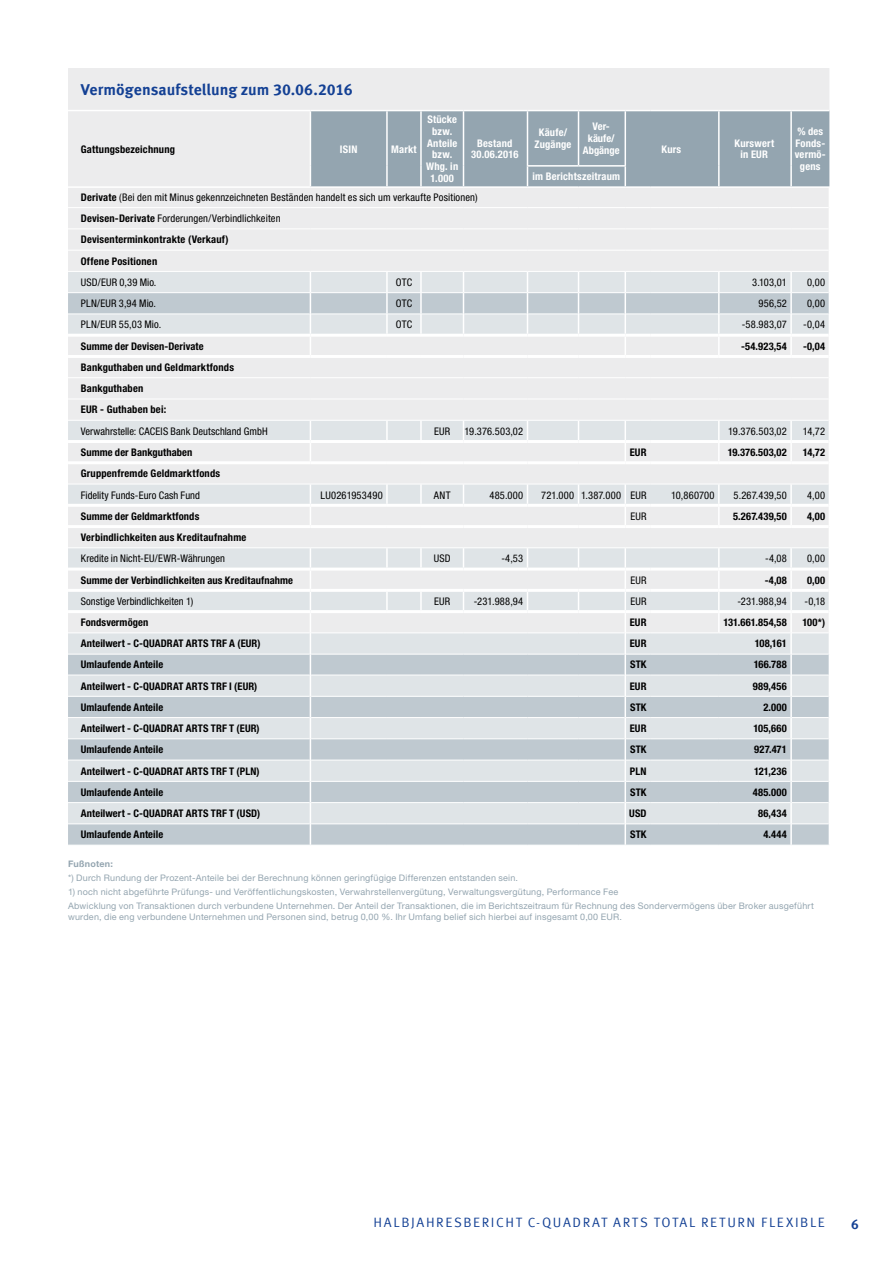
<style>
.page{position:relative;width:893px;height:1263px;background:#fff}
.page>*{position:absolute;margin:0;border:0;box-sizing:border-box;transform-origin:0 0}
.t1{font:700 15.75px "Meta Offc Pro";color:#134094}
.t2{font:13.5px "Meta Offc Pro Norm";letter-spacing:.12em;color:#134094}
.t3{font:700 13.5px "Meta Offc Pro";color:#134094}
.t4{font:700 condensed 10.5px/21.3px "Helvetica Neue LTW1 G";letter-spacing:.015em;color:#000}
.t5{font:condensed 10.5px/21.3px "Helvetica Neue LTW1 G";letter-spacing:.01em;color:#000}
.t6{font:700 condensed 10.5px/11.7px "Helvetica Neue LTW1 G";letter-spacing:.02em;color:#fff;text-align:center}
.t7{font:700 condensed 10.5px/11.7px "Helvetica Neue LTW1 G";letter-spacing:-.005em;color:#fff;text-align:center}
.t8{font:9px/13.8px "Helvetica Neue LTW1 G";letter-spacing:.025em;color:#94a5b0}
.t9{font:700 9px "Helvetica Neue LTW1 G";letter-spacing:.03em;color:#94a5b0}
.s1{font-weight:700}
</style>
<div class="page">
<div style="left:68px;top:68px;width:761px;height:42px;background:#ececed"></div>
<svg style="left:68px;top:110px;width:762px;height:735px;background:#dce0e3"></svg>
<h1 class="t1" style="left:81px;top:78px;width:274px">Vermögensaufstellung zum 30.06.2016</h1>
<p class="t4" style="left:81px;top:138px;width:96px">Gattungsbezeichnung</p>
<p class="t6" style="left:340px;top:143px;width:19px">ISIN</p>
<p class="t6" style="left:391px;top:143px;width:27px">Markt</p>
<p class="t6" style="left:426px;top:114px;width:34px">Stücke bzw.<br>Anteile bzw.<br>Whg. in<br>1.000</p>
<p class="t6" style="left:471px;top:137px;width:49px">Bestand<br>30.06.2016</p>
<p class="t6" style="left:534px;top:127px;width:38px">Käufe/<br>Zugänge</p>
<p class="t7" style="left:583px;top:121px;width:38px">Ver&shy;käufe/<br>Abgänge</p>
<p class="t6" style="left:533px;top:171px;width:89px">im Berichtszeitraum</p>
<p class="t6" style="left:661px;top:143px;width:21px">Kurs</p>
<p class="t6" style="left:734px;top:137px;width:41px">Kurswert in EUR</p>
<p class="t6" style="left:795px;top:126px;width:32px">% des<br>Fonds&shy;vermö&shy;gens</p>
<p class="t5" style="left:81px;top:186px;width:398px"><span class="s1">Derivate</span> (Bei den mit Minus gekennzeichneten Beständen handelt es sich um verkaufte Positionen)<br><span class="s1">Devisen-Derivate</span> Forderungen/Verbindlichkeiten<br><span class="s1">Devisenterminkontrakte (Verkauf)<br>Offene Positionen</span></p>
<p class="t5" style="left:81px;top:272px;width:77px">USD/EUR 0,39 Mio.</p>
<p class="t5" style="left:396px;top:272px;width:18px">OTC</p>
<p class="t5" style="left:752px;top:272px;width:36px">3.103,01</p>
<p class="t5" style="left:807px;top:272px;width:19px">0,00</p>
<p class="t5" style="left:81px;top:293px;width:77px">PLN/EUR 3,94 Mio.</p>
<p class="t5" style="left:396px;top:293px;width:18px">OTC</p>
<p class="t5" style="left:759px;top:293px;width:30px">956,52</p>
<p class="t5" style="left:807px;top:293px;width:19px">0,00</p>
<p class="t5" style="left:81px;top:314px;width:82px">PLN/EUR 55,03 Mio.</p>
<p class="t5" style="left:396px;top:314px;width:18px">OTC</p>
<p class="t5" style="left:742px;top:314px;width:47px">-58.983,07</p>
<p class="t5" style="left:803px;top:314px;width:23px">-0,04</p>
<p class="t4" style="left:81px;top:335px;width:124px">Summe der Devisen-Derivate</p>
<p class="t4" style="left:741px;top:335px;width:47px">-54.923,54</p>
<p class="t4" style="left:803px;top:335px;width:24px">-0,04</p>
<p class="t4" style="left:81px;top:357px;width:155px">Bankguthaben und Geldmarktfonds<br>Bankguthaben<br>EUR - Guthaben bei:</p>
<p class="t5" style="left:81px;top:420px;width:188px">Verwahrstelle: CACEIS Bank Deutschland GmbH</p>
<p class="t5" style="left:434px;top:420px;width:18px">EUR</p>
<p class="t5" style="left:465px;top:420px;width:60px">19.376.503,02</p>
<p class="t5" style="left:728px;top:420px;width:60px">19.376.503,02</p>
<p class="t5" style="left:803px;top:420px;width:24px">14,72</p>
<p class="t4" style="left:81px;top:442px;width:113px">Summe der Bankguthaben</p>
<p class="t4" style="left:630px;top:442px;width:18px">EUR</p>
<p class="t4" style="left:728px;top:442px;width:61px">19.376.503,02</p>
<p class="t4" style="left:803px;top:442px;width:24px">14,72</p>
<p class="t4" style="left:81px;top:463px;width:141px">Gruppenfremde Geldmarktfonds</p>
<p class="t5" style="left:81px;top:484px;width:121px">Fidelity Funds-Euro Cash Fund</p>
<p class="t5" style="left:321px;top:484px;width:64px">LU0261953490</p>
<p class="t5" style="left:434px;top:484px;width:18px">ANT</p>
<p class="t5" style="left:489px;top:484px;width:35px">485.000</p>
<p class="t5" style="left:541px;top:484px;width:107px">721.000 1.387.000 EUR</p>
<p class="t5" style="left:671px;top:484px;width:45px">10,860700</p>
<p class="t5" style="left:734px;top:484px;width:55px">5.267.439,50</p>
<p class="t5" style="left:807px;top:484px;width:19px">4,00</p>
<p class="t4" style="left:81px;top:505px;width:120px">Summe der Geldmarktfonds</p>
<p class="t5" style="left:630px;top:505px;width:18px">EUR</p>
<p class="t4" style="left:733px;top:505px;width:55px">5.267.439,50</p>
<p class="t4" style="left:807px;top:505px;width:20px">4,00</p>
<p class="t4" style="left:81px;top:527px;width:167px">Verbindlichkeiten aus Kreditaufnahme</p>
<p class="t5" style="left:81px;top:548px;width:146px">Kredite in Nicht-EU/EWR-Währungen</p>
<p class="t5" style="left:434px;top:548px;width:18px">USD</p>
<p class="t5" style="left:501px;top:548px;width:23px">-4,53</p>
<p class="t5" style="left:765px;top:548px;width:23px">-4,08</p>
<p class="t5" style="left:807px;top:548px;width:19px">0,00</p>
<p class="t4" style="left:81px;top:569px;width:214px">Summe der Verbindlichkeiten aus Kreditaufnahme</p>
<p class="t5" style="left:630px;top:569px;width:18px">EUR</p>
<p class="t4" style="left:765px;top:569px;width:24px">-4,08</p>
<p class="t4" style="left:807px;top:569px;width:19px">0,00</p>
<p class="t5" style="left:81px;top:590px;width:114px">Sonstige Verbindlichkeiten 1)</p>
<p class="t5" style="left:434px;top:590px;width:18px">EUR</p>
<p class="t5" style="left:474px;top:590px;width:51px">-231.988,94</p>
<p class="t5" style="left:630px;top:590px;width:18px">EUR</p>
<p class="t5" style="left:737px;top:590px;width:51px">-231.988,94</p>
<p class="t5" style="left:805px;top:590px;width:22px">-0,18</p>
<p class="t4" style="left:81px;top:612px;width:69px">Fondsvermögen</p>
<p class="t4" style="left:630px;top:612px;width:18px">EUR</p>
<p class="t4" style="left:723px;top:612px;width:65px">131.661.854,58</p>
<p class="t4" style="left:802px;top:612px;width:24px">100*)</p>
<p class="t4" style="left:81px;top:633px;width:181px">Anteilwert - C-QUADRAT ARTS TRF A (EUR)</p>
<p class="t4" style="left:630px;top:633px;width:18px">EUR</p>
<p class="t4" style="left:755px;top:633px;width:34px">108,161</p>
<p class="t4" style="left:81px;top:654px;width:84px">Umlaufende Anteile</p>
<p class="t4" style="left:630px;top:654px;width:18px">STK</p>
<p class="t4" style="left:754px;top:654px;width:35px">166.788</p>
<p class="t4" style="left:81px;top:675px;width:178px">Anteilwert - C-QUADRAT ARTS TRF I (EUR)</p>
<p class="t4" style="left:630px;top:675px;width:18px">EUR</p>
<p class="t4" style="left:753px;top:675px;width:35px">989,456</p>
<p class="t4" style="left:81px;top:696px;width:84px">Umlaufende Anteile</p>
<p class="t4" style="left:630px;top:696px;width:18px">STK</p>
<p class="t4" style="left:763px;top:696px;width:25px">2.000</p>
<p class="t4" style="left:81px;top:718px;width:180px">Anteilwert - C-QUADRAT ARTS TRF T (EUR)</p>
<p class="t4" style="left:630px;top:718px;width:18px">EUR</p>
<p class="t4" style="left:753px;top:718px;width:35px">105,660</p>
<p class="t4" style="left:81px;top:739px;width:84px">Umlaufende Anteile</p>
<p class="t4" style="left:630px;top:739px;width:18px">STK</p>
<p class="t4" style="left:754px;top:739px;width:34px">927.471</p>
<p class="t4" style="left:81px;top:760px;width:180px">Anteilwert - C-QUADRAT ARTS TRF T (PLN)</p>
<p class="t4" style="left:630px;top:760px;width:18px">PLN</p>
<p class="t4" style="left:754px;top:760px;width:34px">121,236</p>
<p class="t4" style="left:81px;top:781px;width:84px">Umlaufende Anteile</p>
<p class="t4" style="left:630px;top:781px;width:18px">STK</p>
<p class="t4" style="left:753px;top:781px;width:36px">485.000</p>
<p class="t4" style="left:81px;top:803px;width:181px">Anteilwert - C-QUADRAT ARTS TRF T (USD)</p>
<p class="t4" style="left:629px;top:803px;width:19px">USD</p>
<p class="t4" style="left:758px;top:803px;width:30px">86,434</p>
<p class="t4" style="left:81px;top:824px;width:84px">Umlaufende Anteile</p>
<p class="t4" style="left:630px;top:824px;width:18px">STK</p>
<p class="t4" style="left:763px;top:824px;width:25px">4.444</p>
<p class="t9" style="left:68px;top:858px;width:46px">Fußnoten:</p>
<p class="t8" style="left:68px;top:871px;width:452px">*) Durch Rundung der Prozent-Anteile bei der Berechnung können geringfügige Differenzen entstanden sein.</p>
<p class="t8" style="left:68px;top:885px;width:747px">1) noch nicht abgeführte Prüfungs- und Veröffentlichungskosten, Verwahrstellenvergütung, Verwaltungsvergütung, Performance Fee<br>Abwicklung von Transaktionen durch verbundene Unternehmen. Der Anteil der Transaktionen, die im Berichtszeitraum für Rechnung des Sondervermögens über Broker ausgeführt</p>
<p class="t8" style="left:68px;top:910px;width:555px">wurden, die eng verbundene Unternehmen und Personen sind, betrug 0,00 %. Ihr Umfang belief sich hierbei auf insgesamt 0,00 EUR.</p>
<p class="t2" style="left:374px;top:1211px;width:298px">HALBJAHRESBERICHT C-QUADRAT ARTS TOTAL</p>
<p class="t2" style="left:701px;top:1211px;width:19px">RETUR</p>
<p class="t2" style="left:747px;top:1211px;width:57px">N FLE XIBLE</p>
<p class="t3" style="left:851px;top:1214px;width:9px">6</p>
</div>
